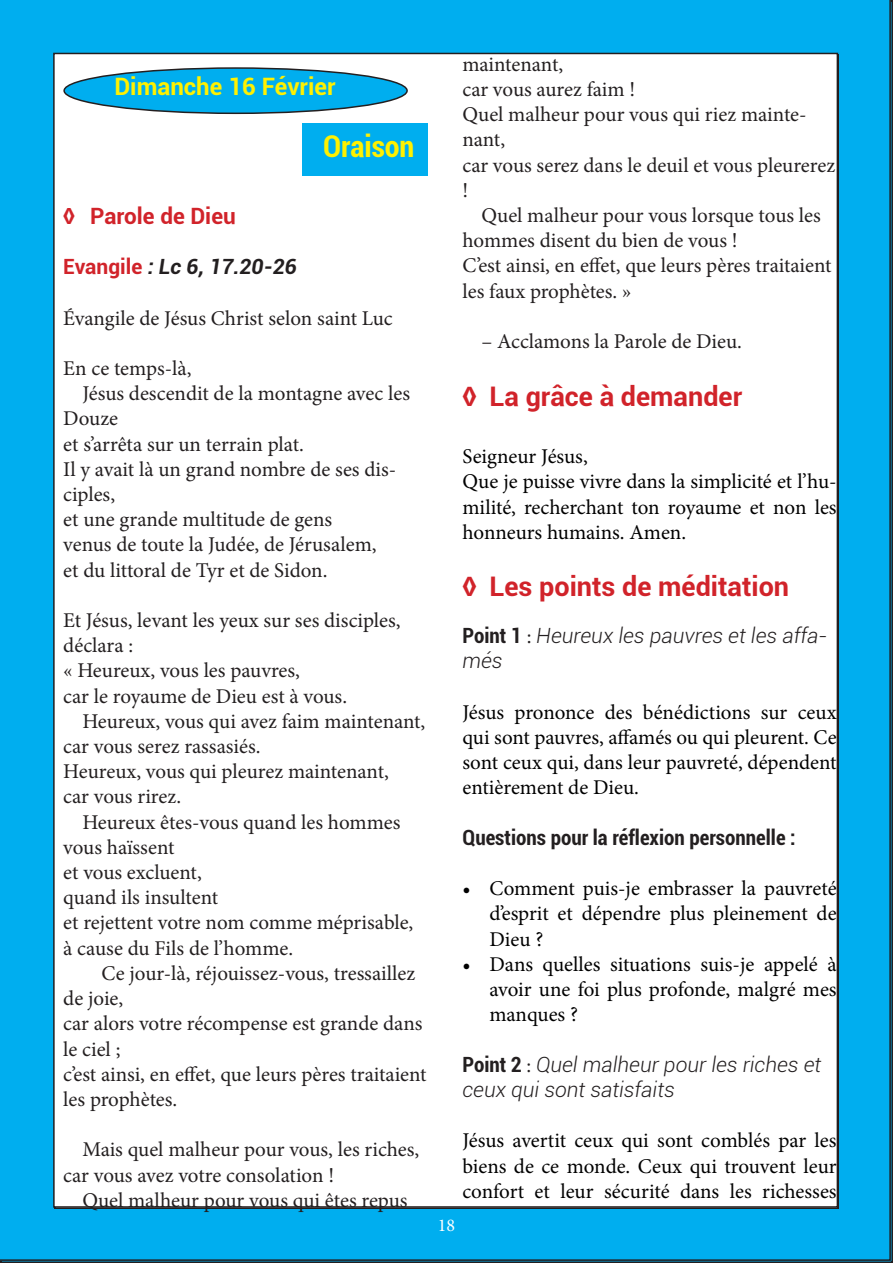
<style>
.page{position:relative;width:893px;height:1263px;background:#fff}
.page>*{position:absolute;margin:0;border:0;box-sizing:border-box;transform-origin:0 0}
.t1{font:700 condensed 30px "Roboto";color:#fff101}
.t2{font:700 27px "Roboto";color:#d1232a}
.t3{font:700 24px "Roboto";color:#fff101}
.t4{font:700 22.5px "Roboto";color:#d1232a}
.t5{font:21px/25.2px "Minion Pro";color:#231f20}
.t6{font:21px/25.2px "Minion Pro";color:#000;text-align:justify}
.t7{font:italic 300 21px/25.2px "Roboto";color:#231f20}
.t8{font:700 condensed 21px "Roboto";color:#231f20}
.t9{font:italic 700 21px "Roboto";color:#231f20}
.t10{font:18px "Minion Pro";color:#fff}
.s1{font-style:normal;color:#d1232a}
.s2{font-weight:700;font-style:normal;font-stretch:condensed}
.s3{font-family:"Minion Pro";font-weight:400;font-style:normal}
</style>
<div class="page">
<div style="left:0;top:0;width:891px;height:1261px;background:#00aeef"></div>
<div style="left:54px;top:53px;width:783px;height:1154px;background:#fff"></div>
<div style="left:64px;top:68px;width:343px;height:45px;background:#00aeef;border-radius:50%"></div>
<div style="left:63px;top:67px;width:345px;height:47px;border:2px solid #231f20;border-radius:50%"></div>
<div style="left:302px;top:124px;width:125px;height:52px;background:#00aeef"></div>
<p class="t3" style="left:114px;top:69px;width:223px">Dimanche 16 Février</p>
<p class="t1" style="left:323px;top:126px;width:93px">Oraison</p>
<p class="t4" style="left:63px;top:200px;width:174px">◊ Parole de Dieu</p>
<p class="t9" style="left:63px;top:252px;width:235px"><span class="s1">Evangile</span> : Lc 6, 17.20-26</p>
<p class="t5" style="left:63px;top:305px;width:331px">Évangile de Jésus Christ selon saint Luc</p>
<p class="t5" style="left:63px;top:356px;width:130px">En ce temps-là,</p>
<p class="t5" style="left:63px;top:381px;width:348px;text-indent:19px">Jésus descendit de la montagne avec les<br>Douze</p>
<p class="t5" style="left:63px;top:431px;width:242px">et s’arrêta sur un terrain plat.</p>
<p class="t5" style="left:63px;top:457px;width:334px">Il y avait là un grand nombre de ses dis&shy;ciples,</p>
<p class="t5" style="left:63px;top:507px;width:270px">et une grande multitude de gens</p>
<p class="t5" style="left:63px;top:532px;width:315px">venus de toute la Judée, de Jérusalem,</p>
<p class="t5" style="left:63px;top:557px;width:266px">et du littoral de Tyr et de Sidon.</p>
<p class="t5" style="left:63px;top:608px;width:339px">Et Jésus, levant les yeux sur ses disciples, déclara :</p>
<p class="t5" style="left:63px;top:658px;width:238px">« Heureux, vous les pauvres,</p>
<p class="t5" style="left:63px;top:683px;width:285px">car le royaume de Dieu est à vous.</p>
<p class="t5" style="left:82px;top:709px;width:345px">Heureux, vous qui avez faim maintenant,</p>
<p class="t5" style="left:63px;top:734px;width:199px">car vous serez rassasiés.</p>
<p class="t5" style="left:63px;top:759px;width:327px">Heureux, vous qui pleurez maintenant,</p>
<p class="t5" style="left:63px;top:784px;width:119px">car vous rirez.</p>
<p class="t5" style="left:63px;top:809px;width:339px;text-indent:19px">Heureux êtes-vous quand les hommes vous haïssent</p>
<p class="t5" style="left:63px;top:860px;width:140px">et vous excluent,</p>
<p class="t5" style="left:63px;top:885px;width:157px">quand ils insultent</p>
<p class="t5" style="left:63px;top:910px;width:352px">et rejettent votre nom comme méprisable,</p>
<p class="t5" style="left:63px;top:935px;width:231px">à cause du Fils de l’homme.</p>
<p class="t5" style="left:63px;top:961px;width:354px;text-indent:38px">Ce jour-là, réjouissez-vous, tressaillez de joie,</p>
<p class="t5" style="left:63px;top:1011px;width:361px">car alors votre récompense est grande dans le ciel ;</p>
<p class="t5" style="left:63px;top:1061px;width:365px">c’est ainsi, en effet, que leurs pères traitaient les prophètes.</p>
<p class="t5" style="left:82px;top:1137px;width:338px">Mais quel malheur pour vous, les riches,</p>
<p class="t5" style="left:63px;top:1162px;width:272px">car vous avez votre consolation !</p>
<p class="t5" style="left:82px;top:1187px;width:327px">Quel malheur pour vous qui êtes repus</p>
<p class="t5" style="left:462px;top:52px;width:102px">maintenant,</p>
<p class="t5" style="left:462px;top:77px;width:174px">car vous aurez faim !</p>
<p class="t5" style="left:462px;top:102px;width:346px">Quel malheur pour vous qui riez mainte&shy;nant,</p>
<p class="t5" style="left:462px;top:152px;width:374px">car vous serez dans le deuil et vous pleurerez !</p>
<p class="t5" style="left:462px;top:203px;width:360px;text-indent:19px">Quel malheur pour vous lorsque tous les hommes disent du bien de vous !</p>
<p class="t5" style="left:462px;top:253px;width:371px">C’est ainsi, en effet, que leurs pères traitaient les faux prophètes. »</p>
<p class="t5" style="left:481px;top:329px;width:262px">– Acclamons la Parole de Dieu.</p>
<p class="t2" style="left:462px;top:377px;width:281px">◊ La grâce à demander</p>
<p class="t6" style="left:462px;top:444px;width:127px">Seigneur Jésus,</p>
<p class="t6" style="left:462px;top:469px;width:376px">Que je puisse vivre dans la simplicité et l’hu&shy;milité, recherchant ton royaume et non les honneurs humains. Amen.</p>
<p class="t2" style="left:462px;top:568px;width:328px">◊ Les points de méditation</p>
<p class="t7" style="left:462px;top:622px;width:366px"><span class="s2">Point 1</span> <span class="s3">:</span> Heureux les pauvres et les affa&shy;més</p>
<p class="t6" style="left:462px;top:700px;width:376px">Jésus prononce des bénédictions sur ceux qui sont pauvres, affamés ou qui pleurent. Ce sont ceux qui, dans leur pauvreté, dépendent entièrement de Dieu.</p>
<p class="t8" style="left:462px;top:823px;width:335px">Questions pour la réflexion personnelle :</p>
<p class="t6" style="left:489px;top:876px;width:349px;text-indent:-27px">• Comment puis-je embrasser la pauvreté d’esprit et dépendre plus pleinement de Dieu ?</p>
<p class="t6" style="left:489px;top:952px;width:349px;text-indent:-27px">• Dans quelles situations suis-je appelé à avoir une foi plus profonde, malgré mes manques ?</p>
<p class="t7" style="left:462px;top:1051px;width:360px"><span class="s2">Point 2</span> <span class="s3">:</span> Quel malheur pour les riches et ceux qui sont satisfaits</p>
<p class="t6" style="left:462px;top:1128px;width:376px">Jésus avertit ceux qui sont comblés par les biens de ce monde. Ceux qui trouvent leur confort et leur sécurité dans les richesses</p>
<p class="t10" style="left:438px;top:1213px;width:19px">18</p>
</div>
